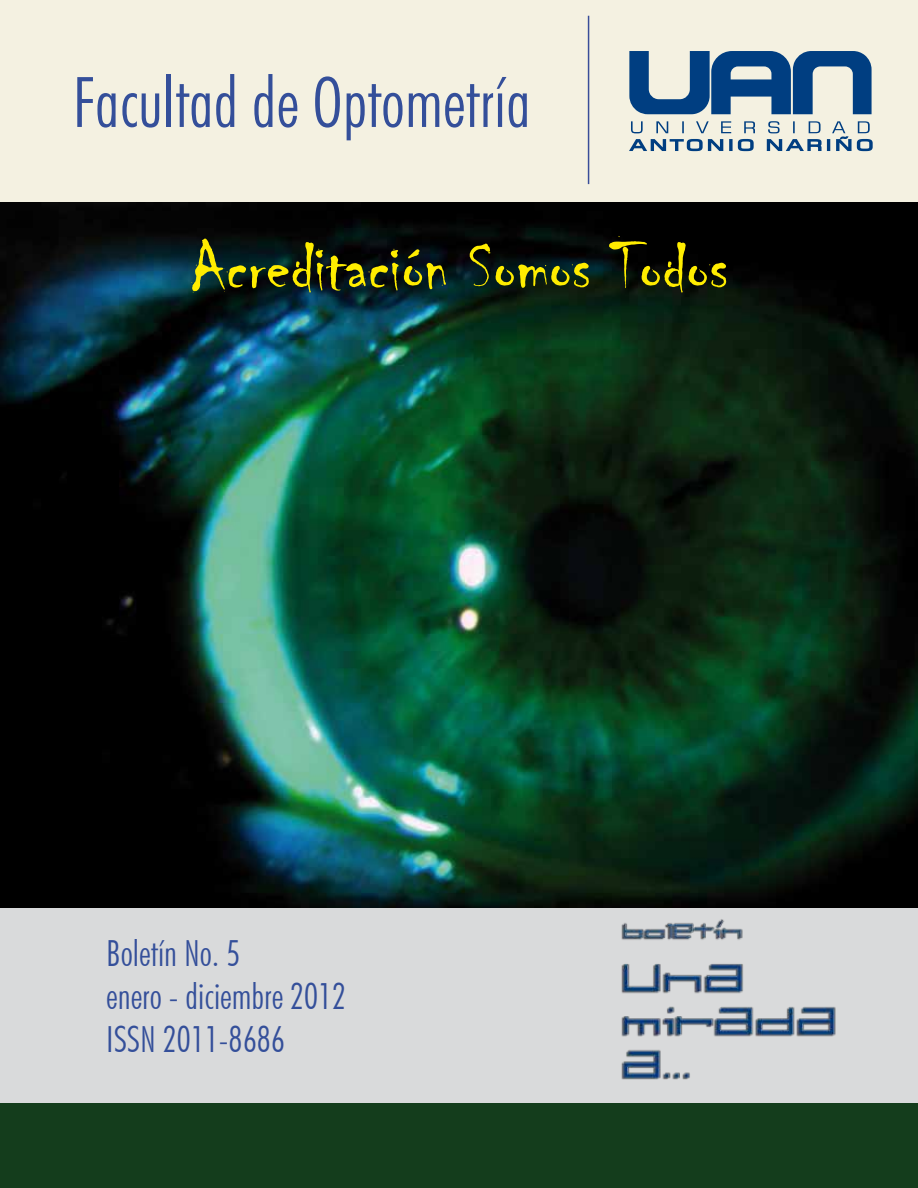
<style>
.page{position:relative;width:918px;height:1188px;background:#fff}
.page>*{position:absolute;margin:0;border:0;box-sizing:border-box;transform-origin:0 0}
.t1{font:72px "Chiller";color:#ffed00}
.t2{font:300 condensed 69.9px "Futura BT";color:#344f9a}
.t3{font:300 condensed 36px/43.2px "Futura BT";color:#344f9a}
</style>
<div class="page">
<div style="left:0;top:0;width:918px;height:221px;background:#f4f1e1"></div>
<div style="left:0;top:202px;width:918px;height:986px;background:#d9dadb"></div>
<svg style="left:629px;top:51px;width:244px;height:100px"></svg>
<img style="left:0;top:202px;width:918px;height:706px">
<div style="left:0;top:1104px;width:918px;height:84px;background:#143d1c"></div>
<hr style="left:588px;top:16px;width:1px;height:168px;background:#394e99">
<img style="left:621px;top:919px;width:215px;height:161px">
<h2 class="t2" style="left:72px;top:60px;width:460px">Facultad de Optometría</h2>
<h1 class="t1" style="left:190px;top:227px;width:540px">Acreditación Somos Todos</h1>
<p class="t3" style="left:106px;top:931px;width:241px">Boletín No. 5<br>enero - diciembre 2012<br>ISSN 2011-8686</p>
</div>
